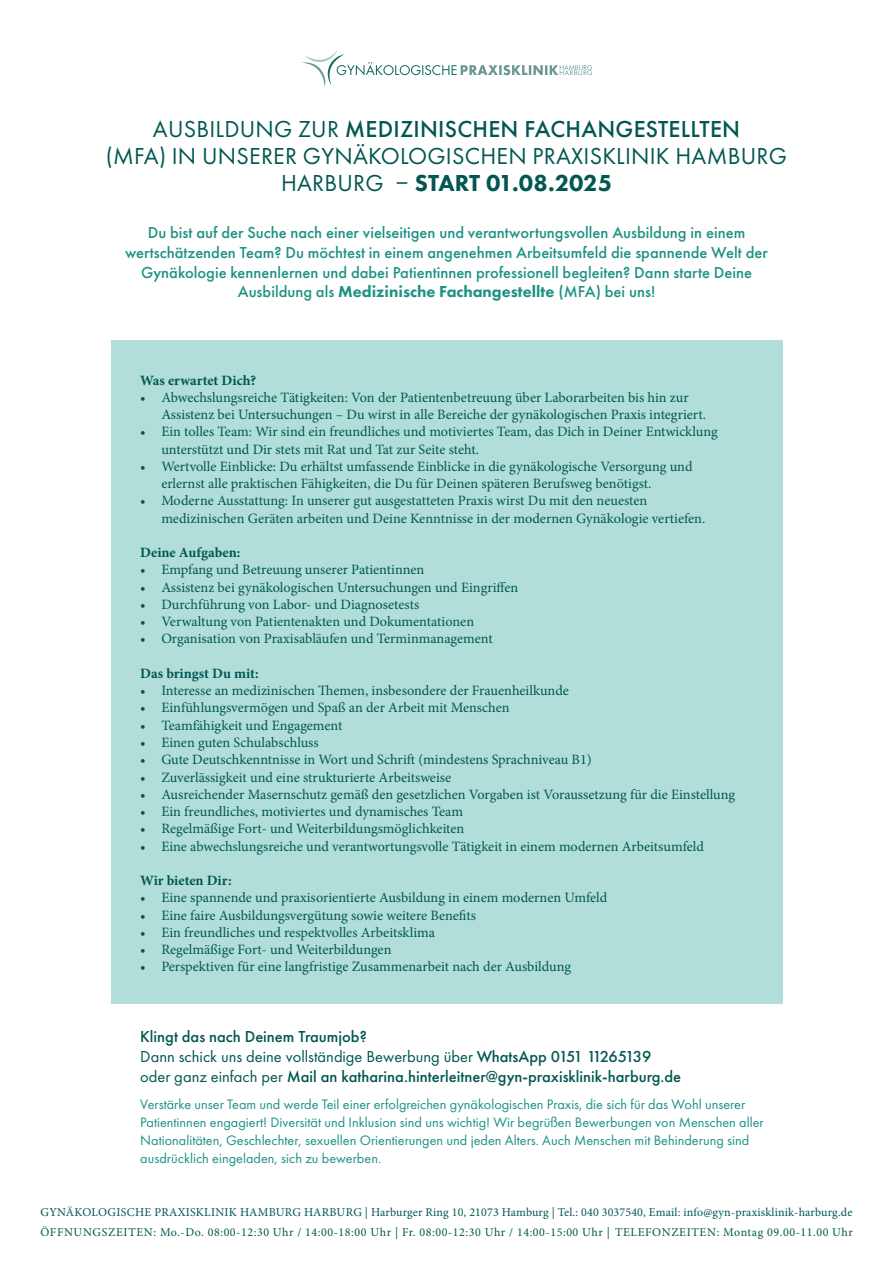
<style>
.page{position:relative;width:893px;height:1263px;background:#fff}
.page>*{position:absolute;margin:0;border:0;box-sizing:border-box;transform-origin:0 0}
.t1{font:24px/27px "Futura PT";letter-spacing:.01em;color:#025751;text-align:center}
.t2{font:500 16.5px/19.8px "Futura PT";color:#1d9284;text-align:center}
.t3{font:500 16.5px/20.2px "Futura PT";color:#025751}
.t4{font:14.25px/17.2px "Minion Pro";color:#025751}
.t5{font:14.25px/18px "Futura PT";color:#1d9284}
.t6{font:700 14.25px "Minion Pro";color:#025751}
.t7{font:12px "Minion Pro";letter-spacing:.02em;color:#025751}
.t8{font:12px "Minion Pro";letter-spacing:.045em;color:#025751}
.s1{font-weight:500}
.s2{font-weight:800}
.s3{font-weight:400}
</style>
<div class="page">
<div style="left:111px;top:340px;width:671px;height:663px;background:#b1ded9"></div>
<svg style="left:302px;top:50px;width:290px;height:37px"></svg>
<h1 class="t1" style="left:106px;top:116px;width:682px">AUSBILDUNG ZUR <span class="s1">MEDIZINISCHEN FACHANGESTELLTEN<br></span>(MFA) IN UNSERER GYNÄKOLOGISCHEN PRAXISKLINIK HAMBURG<br>HARBURG – <span class="s2">START 01.08.2025</span></h1>
<p class="t2" style="left:125px;top:223px;width:644px">Du bist auf der Suche nach einer vielseitigen und verantwortungsvollen Ausbildung in einem wertschätzenden Team? Du möchtest in einem angenehmen Arbeitsumfeld die spannende Welt der Gynäkologie kennenlernen und dabei Patientinnen professionell begleiten? Dann starte Deine Ausbildung als <span class="s2">Medizinische Fachangestellte</span> (MFA) bei uns!</p>
<p class="t6" style="left:140px;top:370px;width:117px">Was erwartet Dich?</p>
<p class="t4" style="left:161px;top:389px;width:546px;text-indent:-21px">• Abwechslungsreiche Tätigkeiten: Von der Patientenbetreuung über Laborarbeiten bis hin zur<br>Assistenz bei Untersuchungen – Du wirst in alle Bereiche der gynäkologischen Praxis integriert.</p>
<p class="t4" style="left:161px;top:423px;width:558px;text-indent:-21px">• Ein tolles Team: Wir sind ein freundliches und motiviertes Team, das Dich in Deiner Entwicklung unterstützt und Dir stets mit Rat und Tat zur Seite steht.</p>
<p class="t4" style="left:161px;top:458px;width:533px;text-indent:-21px">• Wertvolle Einblicke: Du erhältst umfassende Einblicke in die gynäkologische Versorgung und erlernst alle praktischen Fähigkeiten, die Du für Deinen späteren Berufsweg benötigst.</p>
<p class="t4" style="left:161px;top:492px;width:545px;text-indent:-21px">• Moderne Ausstattung: In unserer gut ausgestatteten Praxis wirst Du mit den neuesten medizinischen Geräten arbeiten und Deine Kenntnisse in der modernen Gynäkologie vertiefen.</p>
<p class="t6" style="left:140px;top:542px;width:102px">Deine Aufgaben:</p>
<p class="t4" style="left:140px;top:561px;width:286px">• Empfang und Betreuung unserer Patientinnen</p>
<p class="t4" style="left:140px;top:578px;width:379px">• Assistenz bei gynäkologischen Untersuchungen und Eingriffen</p>
<p class="t4" style="left:140px;top:596px;width:281px">• Durchführung von Labor- und Diagnosetests</p>
<p class="t4" style="left:140px;top:613px;width:335px">• Verwaltung von Patientenakten und Dokumentationen</p>
<p class="t4" style="left:140px;top:630px;width:354px">• Organisation von Praxisabläufen und Terminmanagement</p>
<p class="t6" style="left:140px;top:663px;width:120px">Das bringst Du mit:</p>
<p class="t4" style="left:140px;top:682px;width:430px">• Interesse an medizinischen Themen, insbesondere der Frauenheilkunde</p>
<p class="t4" style="left:140px;top:699px;width:371px">• Einfühlungsvermögen und Spaß an der Arbeit mit Menschen</p>
<p class="t4" style="left:140px;top:717px;width:204px">• Teamfähigkeit und Engagement</p>
<p class="t4" style="left:140px;top:734px;width:180px">• Einen guten Schulabschluss</p>
<p class="t4" style="left:140px;top:751px;width:453px">• Gute Deutschkenntnisse in Wort und Schrift (mindestens Sprachniveau B1)</p>
<p class="t4" style="left:140px;top:768px;width:312px">• Zuverlässigkeit und eine strukturierte Arbeitsweise</p>
<p class="t4" style="left:140px;top:786px;width:596px">• Ausreichender Masernschutz gemäß den gesetzlichen Vorgaben ist Voraussetzung für die Einstellung</p>
<p class="t4" style="left:140px;top:803px;width:324px">• Ein freundliches, motiviertes und dynamisches Team</p>
<p class="t4" style="left:140px;top:820px;width:326px">• Regelmäßige Fort- und Weiterbildungsmöglichkeiten</p>
<p class="t4" style="left:140px;top:837px;width:565px">• Eine abwechslungsreiche und verantwortungsvolle Tätigkeit in einem modernen Arbeitsumfeld</p>
<p class="t6" style="left:140px;top:870px;width:93px">Wir bieten Dir:</p>
<p class="t4" style="left:140px;top:889px;width:468px">• Eine spannende und praxisorientierte Ausbildung in einem modernen Umfeld</p>
<p class="t4" style="left:140px;top:906px;width:337px">• Eine faire Ausbildungsvergütung sowie weitere Benefits</p>
<p class="t4" style="left:140px;top:924px;width:296px">• Ein freundliches und respektvolles Arbeitsklima</p>
<p class="t4" style="left:140px;top:941px;width:253px">• Regelmäßige Fort- und Weiterbildungen</p>
<p class="t4" style="left:140px;top:958px;width:432px">• Perspektiven für eine langfristige Zusammenarbeit nach der Ausbildung</p>
<p class="t3" style="left:140px;top:1026px;width:542px">Klingt das nach Deinem Traumjob?<br><span class="s3">Dann schick uns deine vollständige Bewerbung über</span> WhatsApp 0151 11265139 <span class="s3">oder ganz einfach per</span> Mail an katharina.hinterleitner@gyn-praxisklinik-harburg.de</p>
<p class="t5" style="left:140px;top:1095px;width:625px">Verstärke unser Team und werde Teil einer erfolgreichen gynäkologischen Praxis, die sich für das Wohl unserer Patientinnen engagiert! Diversität und Inklusion sind uns wichtig! Wir begrüßen Bewerbungen von Menschen aller Nationalitäten, Geschlechter, sexuellen Orientierungen und jeden Alters. Auch Menschen mit Behinderung sind ausdrücklich eingeladen, sich zu bewerben.</p>
<p class="t7" style="left:41px;top:1204px;width:813px">GYNÄKOLOGISCHE PRAXISKLINIK HAMBURG HARBURG | Harburger Ring 10, 21073 Hamburg | Tel.: 040 3037540, Email: info@gyn-praxisklinik-harburg.de</p>
<p class="t8" style="left:40px;top:1224px;width:814px">ÖFFNUNGSZEITEN: Mo.-Do. 08:00-12:30 Uhr / 14:00-18:00 Uhr | Fr. 08:00-12:30 Uhr / 14:00-15:00 Uhr | TELEFONZEITEN: Montag 09.00-11.00 Uhr</p>
</div>
